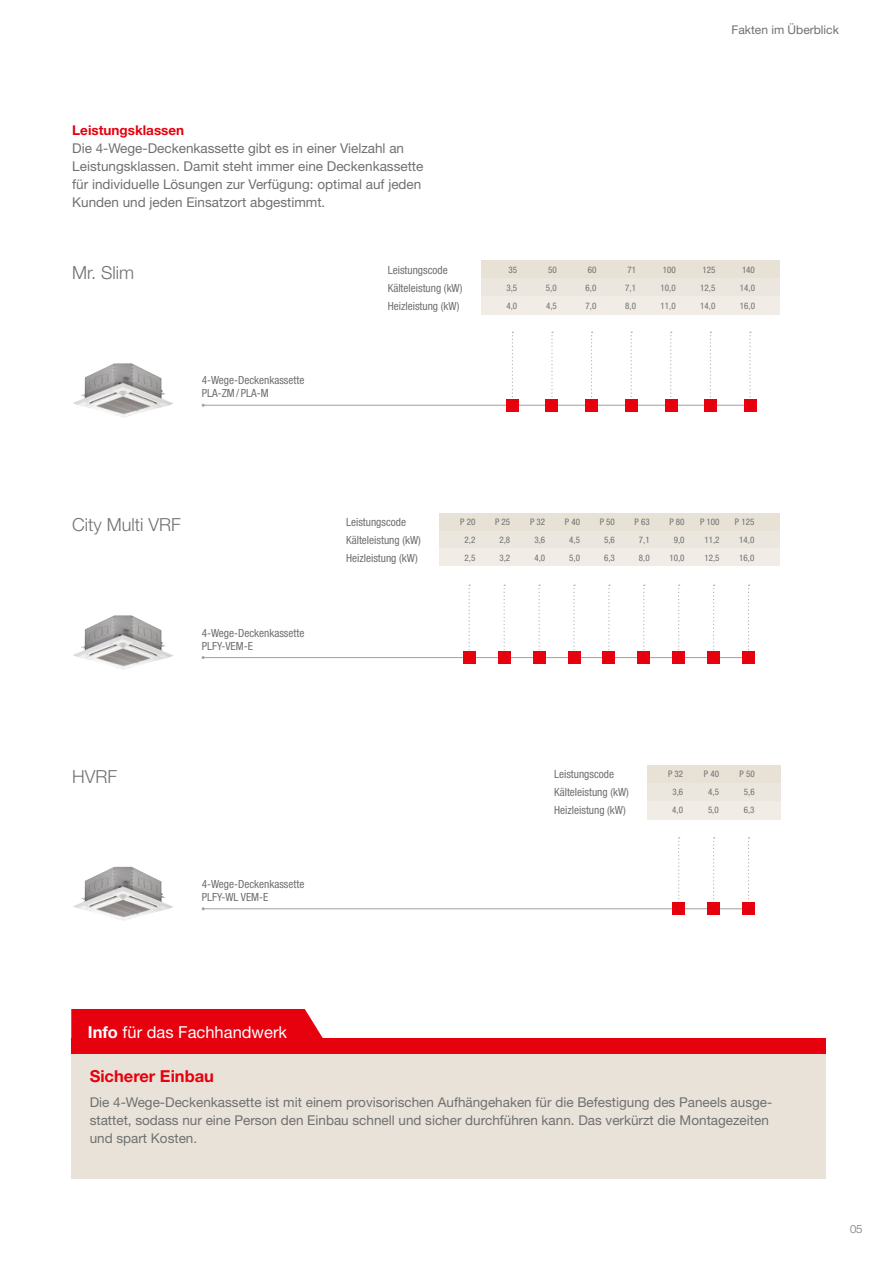
<style>
.page{position:relative;width:893px;height:1263px;background:#fff}
.page>*{position:absolute;margin:0;border:0;box-sizing:border-box;transform-origin:0 0}
.t1{font:300 18px "Helvetica Neue LT Pro";color:#6f7070}
.t2{font:16.5px "Helvetica Neue LT Pro";color:#fff}
.t3{font:700 16.5px "Helvetica Neue LT Pro";color:#e7000e}
.t4{font:13.5px/18px "Helvetica Neue LT Pro";color:#6f7070}
.t5{font:700 13.5px "Helvetica Neue LT Pro";color:#e7000e}
.t6{font:12px "Helvetica Neue LT Pro";color:#6f7070}
.t7{font:condensed 11.25px/13.5px "Helvetica Neue LT Pro";color:#6f7070}
.t8{font:300 11.25px "Helvetica Neue LT Pro";color:#6f7070}
.t9{font:condensed 9px "Helvetica Neue LT Pro";color:#6f7070}
.s1{font-weight:700}
</style>
<div class="page">
<div style="left:71px;top:1052px;width:754px;height:127px;background:#e8e1d6"></div>
<div style="left:71px;top:1038px;width:754px;height:15px;background:#e7000e"></div>
<div style="left:71px;top:1009px;width:252px;height:29px;background:#e7000e"></div>
<hr style="left:203px;top:405px;width:545px;height:1px;background:#9fa0a0">
<img style="left:73px;top:615px;width:100px;height:55px">
<img style="left:73px;top:363px;width:100px;height:54px">
<div style="left:481px;top:261px;width:299px;height:18px;background:#e8e1d6"></div>
<div style="left:481px;top:279px;width:299px;height:18px;background:#ece7de"></div>
<div style="left:481px;top:297px;width:299px;height:18px;background:#f1ede6"></div>
<div style="left:440px;top:513px;width:340px;height:18px;background:#e8e1d6"></div>
<div style="left:440px;top:531px;width:340px;height:17px;background:#ece7de"></div>
<div style="left:440px;top:548px;width:340px;height:18px;background:#f1ede6"></div>
<hr style="left:203px;top:657px;width:545px;height:1px;background:#9fa0a0">
<svg style="left:608px;top:585px;width:2px;height:66px"></svg>
<svg style="left:678px;top:585px;width:2px;height:66px"></svg>
<svg style="left:643px;top:585px;width:2px;height:66px"></svg>
<svg style="left:713px;top:585px;width:2px;height:66px"></svg>
<svg style="left:748px;top:585px;width:1px;height:66px"></svg>
<svg style="left:469px;top:585px;width:1px;height:66px"></svg>
<svg style="left:504px;top:585px;width:1px;height:66px"></svg>
<svg style="left:539px;top:585px;width:1px;height:66px"></svg>
<div style="left:602px;top:651px;width:13px;height:13px;background:#e7000e"></div>
<svg style="left:573px;top:585px;width:2px;height:66px"></svg>
<div style="left:672px;top:651px;width:13px;height:13px;background:#e7000e"></div>
<div style="left:637px;top:651px;width:13px;height:13px;background:#e7000e"></div>
<div style="left:707px;top:651px;width:13px;height:13px;background:#e7000e"></div>
<div style="left:742px;top:651px;width:13px;height:13px;background:#e7000e"></div>
<div style="left:463px;top:651px;width:12px;height:13px;background:#e7000e"></div>
<div style="left:498px;top:651px;width:13px;height:13px;background:#e7000e"></div>
<div style="left:533px;top:651px;width:12px;height:13px;background:#e7000e"></div>
<div style="left:568px;top:651px;width:12px;height:13px;background:#e7000e"></div>
<svg style="left:512px;top:332px;width:1px;height:65px"></svg>
<svg style="left:551px;top:332px;width:2px;height:65px"></svg>
<svg style="left:591px;top:332px;width:2px;height:65px"></svg>
<svg style="left:631px;top:332px;width:1px;height:65px"></svg>
<svg style="left:670px;top:332px;width:2px;height:65px"></svg>
<svg style="left:710px;top:332px;width:1px;height:65px"></svg>
<svg style="left:749px;top:332px;width:2px;height:65px"></svg>
<div style="left:506px;top:399px;width:13px;height:12px;background:#e7000e"></div>
<div style="left:546px;top:399px;width:12px;height:12px;background:#e7000e"></div>
<div style="left:585px;top:399px;width:13px;height:12px;background:#e7000e"></div>
<div style="left:625px;top:399px;width:13px;height:12px;background:#e7000e"></div>
<div style="left:665px;top:399px;width:12px;height:12px;background:#e7000e"></div>
<div style="left:704px;top:399px;width:13px;height:12px;background:#e7000e"></div>
<div style="left:744px;top:399px;width:13px;height:12px;background:#e7000e"></div>
<img style="left:73px;top:867px;width:100px;height:54px">
<hr style="left:203px;top:908px;width:545px;height:1px;background:#9fa0a0">
<svg style="left:678px;top:837px;width:2px;height:63px"></svg>
<svg style="left:713px;top:837px;width:2px;height:63px"></svg>
<svg style="left:748px;top:837px;width:1px;height:63px"></svg>
<div style="left:672px;top:902px;width:13px;height:13px;background:#e7000e"></div>
<div style="left:707px;top:902px;width:13px;height:13px;background:#e7000e"></div>
<div style="left:742px;top:902px;width:13px;height:13px;background:#e7000e"></div>
<div style="left:648px;top:765px;width:133px;height:18px;background:#e8e1d6"></div>
<div style="left:648px;top:783px;width:133px;height:18px;background:#ece7de"></div>
<div style="left:648px;top:801px;width:133px;height:18px;background:#f1ede6"></div>
<p class="t5" style="left:72px;top:122px;width:113px">Leistungsklassen</p>
<p class="t4" style="left:72px;top:139px;width:353px">Die 4-Wege-Deckenkassette gibt es in einer Vielzahl an Leistungsklassen. Damit steht immer eine Deckenkassette für individuelle Lösungen zur Verfügung: optimal auf jeden Kunden und jeden Einsatzort abgestimmt.</p>
<h1 class="t1" style="left:72px;top:262px;width:64px">Mr. Slim</h1>
<p class="t7" style="left:202px;top:373px;width:104px">4-Wege-Deckenkassette<br>PLA-ZM/ PLA-M</p>
<p class="t7" style="left:388px;top:263px;width:61px">Leistungscode</p>
<p class="t7" style="left:388px;top:299px;width:73px">Heizleistung (kW)</p>
<p class="t7" style="left:388px;top:281px;width:76px">Kälteleistung (kW)</p>
<p class="t6" style="left:732px;top:23px;width:109px">Fakten im Überblick</p>
<p class="t9" style="left:508px;top:265px;width:10px">35</p>
<p class="t9" style="left:548px;top:265px;width:10px">50</p>
<p class="t9" style="left:588px;top:265px;width:10px">60</p>
<p class="t9" style="left:627px;top:265px;width:10px">71</p>
<p class="t9" style="left:663px;top:265px;width:14px">100</p>
<p class="t9" style="left:702px;top:265px;width:14px">125</p>
<p class="t9" style="left:742px;top:265px;width:14px">140</p>
<p class="t9" style="left:506px;top:283px;width:12px">3,5</p>
<p class="t9" style="left:546px;top:283px;width:12px">5,0</p>
<p class="t9" style="left:586px;top:283px;width:12px">6,0</p>
<p class="t9" style="left:625px;top:283px;width:12px">7,1</p>
<p class="t9" style="left:661px;top:283px;width:17px">10,0</p>
<p class="t9" style="left:700px;top:283px;width:17px">12,5</p>
<p class="t9" style="left:740px;top:283px;width:17px">14,0</p>
<p class="t9" style="left:506px;top:301px;width:12px">4,0</p>
<p class="t9" style="left:546px;top:301px;width:12px">4,5</p>
<p class="t9" style="left:586px;top:301px;width:12px">7,0</p>
<p class="t9" style="left:625px;top:301px;width:12px">8,0</p>
<p class="t9" style="left:661px;top:301px;width:17px">11,0</p>
<p class="t9" style="left:700px;top:301px;width:17px">14,0</p>
<p class="t9" style="left:740px;top:301px;width:17px">16,0</p>
<h1 class="t1" style="left:72px;top:514px;width:110px">City Multi VRF</h1>
<p class="t7" style="left:202px;top:626px;width:104px">4-Wege-Deckenkassette<br>PLFY-VEM-E</p>
<p class="t7" style="left:346px;top:515px;width:61px">Leistungscode</p>
<p class="t7" style="left:346px;top:551px;width:73px">Heizleistung (kW)</p>
<p class="t7" style="left:346px;top:533px;width:76px">Kälteleistung (kW)</p>
<p class="t9" style="left:460px;top:517px;width:17px">P 20</p>
<p class="t9" style="left:495px;top:517px;width:17px">P 25</p>
<p class="t9" style="left:530px;top:517px;width:17px">P 32</p>
<p class="t9" style="left:565px;top:517px;width:17px">P 40</p>
<p class="t9" style="left:600px;top:517px;width:17px">P 50</p>
<p class="t9" style="left:635px;top:517px;width:17px">P 63</p>
<p class="t9" style="left:669px;top:517px;width:17px">P 80</p>
<p class="t9" style="left:700px;top:517px;width:21px">P 100</p>
<p class="t9" style="left:735px;top:517px;width:21px">P 125</p>
<p class="t9" style="left:465px;top:535px;width:12px">2,2</p>
<p class="t9" style="left:499px;top:535px;width:12px">2,8</p>
<p class="t9" style="left:534px;top:535px;width:12px">3,6</p>
<p class="t9" style="left:569px;top:535px;width:12px">4,5</p>
<p class="t9" style="left:604px;top:535px;width:12px">5,6</p>
<p class="t9" style="left:639px;top:535px;width:12px">7,1</p>
<p class="t9" style="left:674px;top:535px;width:12px">9,0</p>
<p class="t9" style="left:704px;top:535px;width:17px">11,2</p>
<p class="t9" style="left:739px;top:535px;width:17px">14,0</p>
<p class="t9" style="left:465px;top:553px;width:12px">2,5</p>
<p class="t9" style="left:499px;top:553px;width:12px">3,2</p>
<p class="t9" style="left:534px;top:553px;width:12px">4,0</p>
<p class="t9" style="left:569px;top:553px;width:12px">5,0</p>
<p class="t9" style="left:604px;top:553px;width:12px">6,3</p>
<p class="t9" style="left:639px;top:553px;width:12px">8,0</p>
<p class="t9" style="left:669px;top:553px;width:17px">10,0</p>
<p class="t9" style="left:704px;top:553px;width:17px">12,5</p>
<p class="t9" style="left:739px;top:553px;width:17px">16,0</p>
<p class="t7" style="left:554px;top:767px;width:61px">Leistungscode</p>
<p class="t7" style="left:554px;top:803px;width:73px">Heizleistung (kW)</p>
<h1 class="t1" style="left:72px;top:766px;width:47px">HVRF</h1>
<p class="t9" style="left:668px;top:769px;width:17px">P 32</p>
<p class="t9" style="left:704px;top:769px;width:17px">P 40</p>
<p class="t9" style="left:740px;top:769px;width:17px">P 50</p>
<p class="t9" style="left:672px;top:787px;width:12px">3,6</p>
<p class="t9" style="left:708px;top:787px;width:12px">4,5</p>
<p class="t9" style="left:744px;top:787px;width:12px">5,6</p>
<p class="t9" style="left:672px;top:805px;width:12px">4,0</p>
<p class="t9" style="left:708px;top:805px;width:12px">5,0</p>
<p class="t9" style="left:744px;top:805px;width:12px">6,3</p>
<p class="t7" style="left:554px;top:785px;width:76px">Kälteleistung (kW)</p>
<p class="t7" style="left:202px;top:877px;width:104px">4-Wege-Deckenkassette<br>PLFY-WL VEM-E</p>
<p class="t2" style="left:88px;top:1022px;width:201px"><span class="s1">Info</span> für das Fachhandwerk</p>
<p class="t3" style="left:90px;top:1065px;width:126px">Sicherer Einbau</p>
<p class="t4" style="left:90px;top:1093px;width:684px">Die 4-Wege-Deckenkassette ist mit einem provisorischen Aufhängehaken für die Befestigung des Paneels ausge&shy;stattet, sodass nur eine Person den Einbau schnell und sicher durchführen kann. Das verkürzt die Montagezeiten und spart Kosten.</p>
<p class="t8" style="left:850px;top:1222px;width:14px">05</p>
</div>
